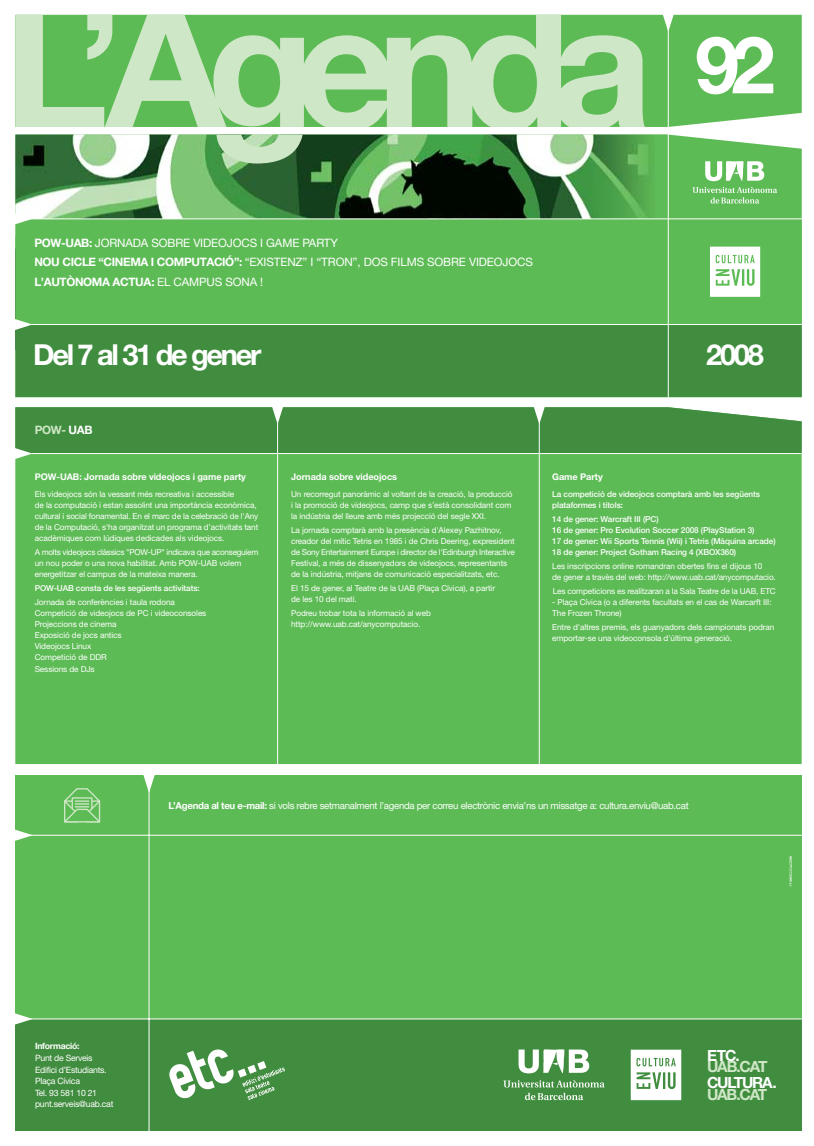
<style>
.page{position:relative;width:814px;height:1146px;background:#fff}
.page>*{position:absolute;margin:0;border:0;box-sizing:border-box;transform-origin:0 0}
.t1{font:700 79.2px "Helvetica Neue";color:#fff}
.t2{font:700 29px "Helvetica Neue";letter-spacing:-.08em;color:#fff}
.t3{font:700 15.4px "Helvetica Neue";letter-spacing:-.08em;color:#cee7c6}
.t4{font:700 15.4px "Helvetica Neue";letter-spacing:-.08em;color:#fff}
.t5{font:11.6px/19.6px "Helvetica Neue";letter-spacing:-.01em;color:#fff}
.t6{font:700 11.6px "Helvetica Neue";letter-spacing:-.03em;color:#cee7c6}
.t7{font:9.7px "Helvetica Neue";letter-spacing:-.03em;color:#fff}
.t8{font:700 9.2px "Helvetica Neue";letter-spacing:-.01em;color:#fff}
.t9{font:8.7px/11.6px "Helvetica Neue";letter-spacing:-.03em;color:#fff}
.t10{font:700 8.7px "Helvetica Neue";letter-spacing:-.03em;color:#fff}
.t11{font:8.2px/11.1px "Helvetica Neue";letter-spacing:-.01em;color:#fff}
.t12{font:500 8.2px/11.1px "Helvetica Neue";letter-spacing:-.01em;color:#fff}
.s1{font-weight:700}
.s2{color:#fff}
</style>
<div class="page">
<div style="left:15px;top:454px;width:787px;height:310px;background:#5dbb55"></div>
<div style="left:15px;top:407px;width:787px;height:47px;background:#418d3f"></div>
<hr style="left:15px;top:453px;width:787px;height:1px;background:#fff">
<svg style="left:533px;top:407px;width:12px;height:17px"></svg>
<svg style="left:271px;top:407px;width:13px;height:17px"></svg>
<hr style="left:277px;top:417px;width:1px;height:352px;background:#fff">
<hr style="left:539px;top:417px;width:1px;height:352px;background:#fff">
<svg style="left:15px;top:447px;width:17px;height:13px"></svg>
<div style="left:646px;top:15px;width:156px;height:112px;background:#5dbb55"></div>
<svg style="left:15px;top:15px;width:631px;height:112px;background:#9ad292"></svg>
<svg style="left:666px;top:135px;width:136px;height:83px;background:#70c369"></svg>
<img style="left:15px;top:135px;width:651px;height:83px">
<svg style="left:15px;top:135px;width:631px;height:29px;background:#70a370"></svg>
<div style="left:15px;top:324px;width:787px;height:73px;background:#418d3f"></div>
<div style="left:15px;top:219px;width:787px;height:106px;background:#5dbb55"></div>
<svg style="left:692px;top:161px;width:85px;height:43px"></svg>
<hr style="left:668px;top:2px;width:1px;height:395px;background:#fff">
<hr style="left:9px;top:324px;width:805px;height:1px;background:#fff">
<svg style="left:710px;top:247px;width:50px;height:50px;background:#e2f3e1"></svg>
<svg style="left:662px;top:14px;width:12px;height:18px"></svg>
<svg style="left:15px;top:318px;width:16px;height:12px"></svg>
<svg style="left:15px;top:213px;width:17px;height:12px"></svg>
<div style="left:16px;top:776px;width:786px;height:355px;background:#5dbb55"></div>
<div style="left:16px;top:1019px;width:786px;height:112px;background:#418d3f"></div>
<hr style="left:2px;top:1018px;width:806px;height:1px;background:#fff">
<hr style="left:149px;top:773px;width:1px;height:366px;background:#fff">
<hr style="left:2px;top:835px;width:806px;height:1px;background:#fff">
<svg style="left:64px;top:788px;width:37px;height:35px"></svg>
<svg style="left:15px;top:829px;width:18px;height:12px"></svg>
<svg style="left:15px;top:1013px;width:18px;height:12px"></svg>
<svg style="left:143px;top:775px;width:12px;height:18px"></svg>
<svg style="left:789px;top:856px;width:3px;height:30px"></svg>
<svg style="left:169px;top:1049px;width:116px;height:51px"></svg>
<svg style="left:631px;top:1049px;width:50px;height:51px;background:#dceadb"></svg>
<svg style="left:503px;top:1049px;width:102px;height:51px"></svg>
<h1 class="t1" style="left:695px;top:37px;width:81px">92</h1>
<h3 class="t5" style="left:34px;top:234px;width:500px"><span class="s1">POW-UAB:</span> JORNADA SOBRE VIDEOJOCS I GAME PARTY<br><span class="s1">NOU CICLE “CINEMA I COMPUTACIÓ”:</span> “EXISTENZ” I “TRON”, DOS FILMS SOBRE VIDEOJOCS<br><span class="s1">L’AUTÒNOMA ACTUA:</span> EL CAMPUS SONA !</h3>
<h2 class="t2" style="left:33px;top:344px;width:230px">Del 7 al 31 de gener</h2>
<h3 class="t6" style="left:35px;top:426px;width:59px">POW- <span class="s2">UAB</span></h3>
<p class="t8" style="left:35px;top:473px;width:213px">POW-UAB: Jornada sobre videojocs i game party</p>
<p class="t11" style="left:35px;top:489px;width:225px">Els videojocs són la vessant més recreativa i accessible<br>de la computació i estan assolint una importància econòmica, cultural i social fonamental. En el marc de la celebració de l'Any de la Computació, s'ha organitzat un programa d’activitats tant acadèmiques com lúdiques dedicades als videojocs.</p>
<p class="t11" style="left:35px;top:547px;width:225px">A molts videojocs clàssics "POW-UP" indicava que aconseguíem un nou poder o una nova habilitat. Amb POW-UAB volem energetitzar el campus de la mateixa manera.</p>
<p class="t12" style="left:35px;top:583px;width:167px">POW-UAB consta de les següents activitats:</p>
<p class="t11" style="left:35px;top:597px;width:173px">Jornada de conferències i taula rodona<br>Competició de videojocs de PC i videoconsoles<br>Projeccions de cinema<br>Exposició de jocs antics<br>Videojocs Linux<br>Competició de DDR<br>Sessions de DJs</p>
<p class="t8" style="left:291px;top:473px;width:108px">Jornada sobre videojocs</p>
<p class="t11" style="left:291px;top:489px;width:223px">Un recorregut panoràmic al voltant de la creació, la producció i la promoció de videojocs, camp que s’està consolidant com la indústria del lleure amb més projecció del segle XXI.</p>
<p class="t11" style="left:291px;top:525px;width:225px">La jornada comptarà amb la presència d'Alexey Pazhitnov, creador del mític Tetris en 1985 i de Chris Deering, expresident de Sony Entertainment Europe i director de l'Edinburgh Interactive Festival, a més de dissenyadors de videojocs, representants de la indústria, mitjans de comunicació especialitzats, etc.</p>
<p class="t11" style="left:291px;top:583px;width:205px">El 15 de gener, al Teatre de la UAB (Plaça Cívica), a partir de les 10 del matí.</p>
<p class="t11" style="left:291px;top:608px;width:141px">Podreu trobar tota la informació al web http://www.uab.cat/anycomputacio.</p>
<h2 class="t2" style="left:706px;top:344px;width:59px">2008</h2>
<p class="t8" style="left:552px;top:474px;width:52px">Game Party</p>
<p class="t12" style="left:552px;top:489px;width:209px">La competició de videojocs comptarà amb les següents plataformes i títols:</p>
<p class="t12" style="left:552px;top:514px;width:225px">14 de gener: Warcraft III (PC)<br>16 de gener: Pro Evolution Soccer 2008 (PlayStation 3)<br>17 de gener: Wii Sports Tennis (Wii) i Tetris (Màquina arcade)<br>18 de gener: Project Gotham Racing 4 (XBOX360)</p>
<p class="t11" style="left:552px;top:561px;width:225px">Les inscripcions online romandran obertes fins el dijous 10<br>de gener a travès del web: http://www.uab.cat/anycomputacio.</p>
<p class="t11" style="left:553px;top:586px;width:225px">Les competicions es realitzaran a la Sala Teatre de la UAB, ETC</p>
<p class="t11" style="left:552px;top:597px;width:221px">- Plaça Cívica (o a diferents facultats en el cas de Warcarft III:<br>The Frozen Throne)</p>
<p class="t11" style="left:552px;top:622px;width:224px">Entre d'altres premis, els guanyadors dels campionats podran emportar-se una videoconsola d'última generació.</p>
<p class="t7" style="left:168px;top:802px;width:522px"><span class="s1">L’Agenda al teu e-mail:</span> si vols rebre setmanalment l’agenda per correu electrònic envia’ns un missatge a: cultura.enviu@uab.cat</p>
<p class="t10" style="left:35px;top:1043px;width:46px">Informació:</p>
<p class="t9" style="left:35px;top:1053px;width:80px">Punt de Serveis<br>Edifici d’Estudiants.<br>Plaça Cívica<br>Tel. 93 581 10 21 punt.serveis@uab.cat</p>
<h3 class="t4" style="left:707px;top:1050px;width:34px">ETC.</h3>
<h3 class="t3" style="left:707px;top:1061px;width:62px">UAB.CAT</h3>
<h3 class="t4" style="left:707px;top:1077px;width:71px">CULTURA.</h3>
<h3 class="t3" style="left:707px;top:1089px;width:62px">UAB.CAT</h3>
</div>
